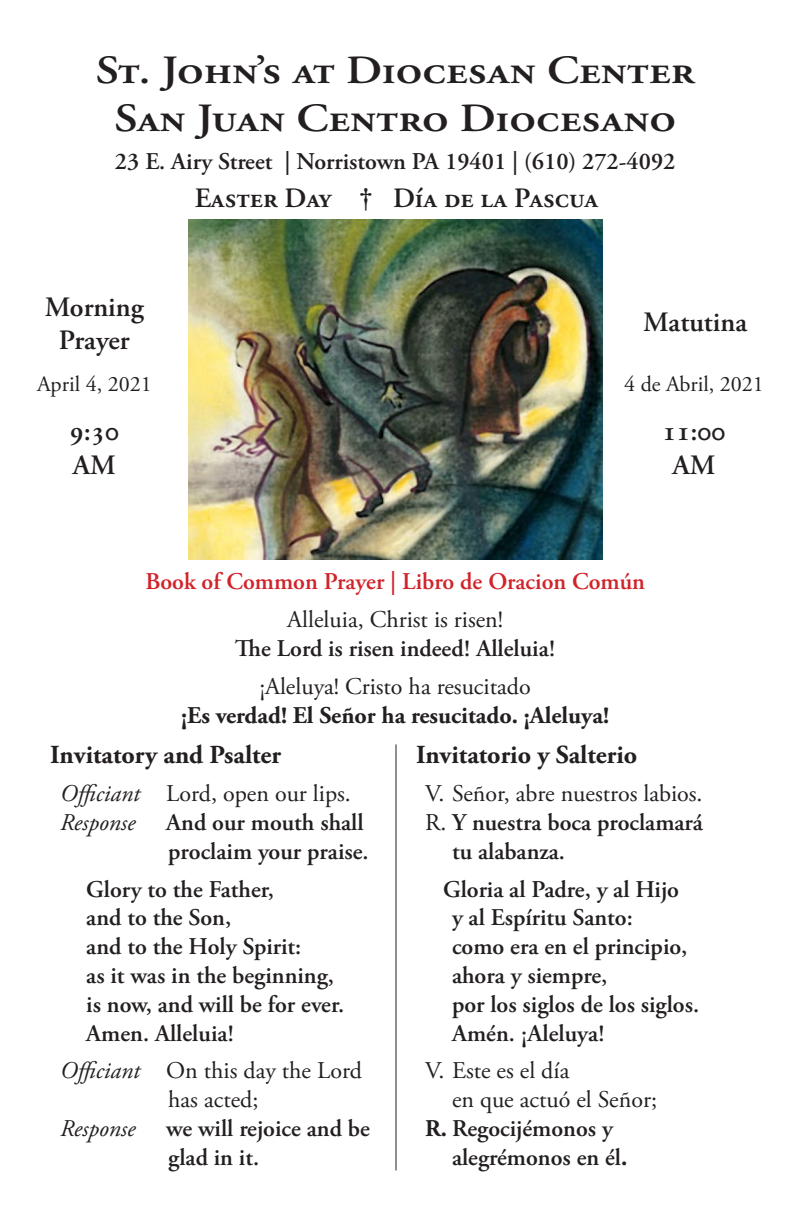
<style>
.page{position:relative;width:792px;height:1224px;background:#fff}
.page>*{position:absolute;margin:0;border:0;box-sizing:border-box;transform-origin:0 0}
.t1{font:600 40px/48px "Adobe Garamond Pro";color:#231f20;text-align:center;scale:1.15 1}
.Chapter_Small_Caps{font:600 28px/33.6px "Adobe Garamond Pro";color:#231f20}
.Heading_13pt{font:600 28px/33.6px "Adobe Garamond Pro";color:#231f20;text-align:center}
.Heading_13pt-2{font:700 26px "Adobe Garamond Pro";color:#231f20}
.Question___Answer{font:600 24px/28.8px "Adobe Garamond Pro";color:#231f20}
.Versicle{font:600 24px/28.8px "Adobe Garamond Pro";color:#231f20}
.t2{font:700 24px/28.8px "Adobe Garamond Pro";color:#231f20;text-align:center}
.Question___Answer-2{font:24px/28.8px "Adobe Garamond Pro";color:#231f20;text-align:center}
.Versicle-2{font:24px/28.8px "Adobe Garamond Pro";color:#231f20}
.t3{font:600 24px "Adobe Garamond Pro";color:#d1232a}
.Question___Answer-3{font:italic 24px "Adobe Garamond Pro";color:#231f20}
.Heading_13pt-3{font:22px "Adobe Garamond Pro";letter-spacing:-.005em;color:#231f20}
.s1{font-weight:400}
.s2{font-weight:700}
.s3{font-style:italic}
</style>
<div class="page">
<hr style="left:396px;top:744px;width:1px;height:426px;background:#231f20">
<img style="left:189px;top:220px;width:413px;height:339px">
<h1 class="t1" style="left:96px;top:47px;width:522px">St. John’s at Diocesan Center<br>San Juan Centro Diocesano</h1>
<p class="Question___Answer" style="left:115px;top:147px;width:562px">23 E. Airy Street | Norristown PA 19401 | (610) 272-4092</p>
<p class="Heading_13pt" style="left:45px;top:290px;width:100px">Morning<br>Prayer</p>
<p class="Heading_13pt-3" style="left:37px;top:371px;width:116px">April 4, 2021</p>
<p class="Chapter_Small_Caps" style="left:70px;top:415px;width:51px">9:30<br>AM</p>
<p class="Chapter_Small_Caps" style="left:195px;top:181px;width:405px">Easter Day † Día de la Pascua</p>
<p class="Heading_13pt" style="left:643px;top:306px;width:106px">Matutina</p>
<p class="Heading_13pt-3" style="left:624px;top:371px;width:141px">4 de Abril, 2021</p>
<p class="Chapter_Small_Caps" style="left:663px;top:415px;width:65px;text-align:center">11:00<br>AM</p>
<p class="t3" style="left:145px;top:568px;width:501px">Book of Common Prayer | Libro de Oracion Común</p>
<p class="Question___Answer" style="left:235px;top:605px;width:322px;text-align:center"><span class="s1">Alleluia, Christ is risen!<br></span>The Lord is risen indeed! Alleluia!</p>
<p class="t2" style="left:181px;top:672px;width:430px"><span class="s1">¡Aleluya! Cristo ha resucitado<br></span>¡Es verdad! El Señor ha resucitado. ¡Aleluya!</p>
<p class="Heading_13pt-2" style="left:416px;top:740px;width:223px">Invitatorio y Salterio</p>
<p class="Versicle-2" style="left:425px;top:780px;width:279px">V. Señor, abre nuestros labios.</p>
<p class="Versicle" style="left:452px;top:808px;width:253px;text-indent:-27px"><span class="s1">R.</span> Y nuestra boca proclamará tu alabanza.</p>
<p class="Question___Answer" style="left:452px;top:875px;width:249px;text-indent:-9px">Gloria al Padre, y al Hijo<br>y al Espíritu Santo:<br>como era en el principio, ahora y siempre,<br>por los siglos de los siglos.<br>Amén. ¡Aleluya!</p>
<p class="Versicle-2" style="left:452px;top:1057px;width:207px;text-indent:-27px">V. Este es el día<br>en que actuó el Señor;</p>
<p class="Versicle" style="left:452px;top:1114px;width:177px;text-indent:-27px"><span class="s2">R.</span> Regocijémonos y alegrémonos en él<span class="s2">.</span></p>
<p class="Heading_13pt-2" style="left:50px;top:740px;width:232px">Invitatory and Psalter</p>
<p class="Question___Answer-2" style="left:60px;top:780px;width:292px"><span class="s3">Officiant</span> Lord, open our lips.</p>
<p class="Question___Answer-3" style="left:60px;top:808px;width:77px">Response</p>
<p class="Question___Answer" style="left:166px;top:808px;width:204px">And our mouth shall proclaim your praise.</p>
<p class="Question___Answer" style="left:86px;top:875px;width:259px">Glory to the Father,<br>and to the Son,<br>and to the Holy Spirit:<br>as it was in the beginning, is now, and will be for ever.<br>Amen. Alleluia!</p>
<p class="Question___Answer-2" style="left:60px;top:1057px;width:303px"><span class="s3">Officiant</span> On this day the Lord has acted;</p>
<p class="Question___Answer-3" style="left:60px;top:1114px;width:77px">Response</p>
<p class="Question___Answer" style="left:166px;top:1114px;width:205px">we will rejoice and be glad in it.</p>
</div>
